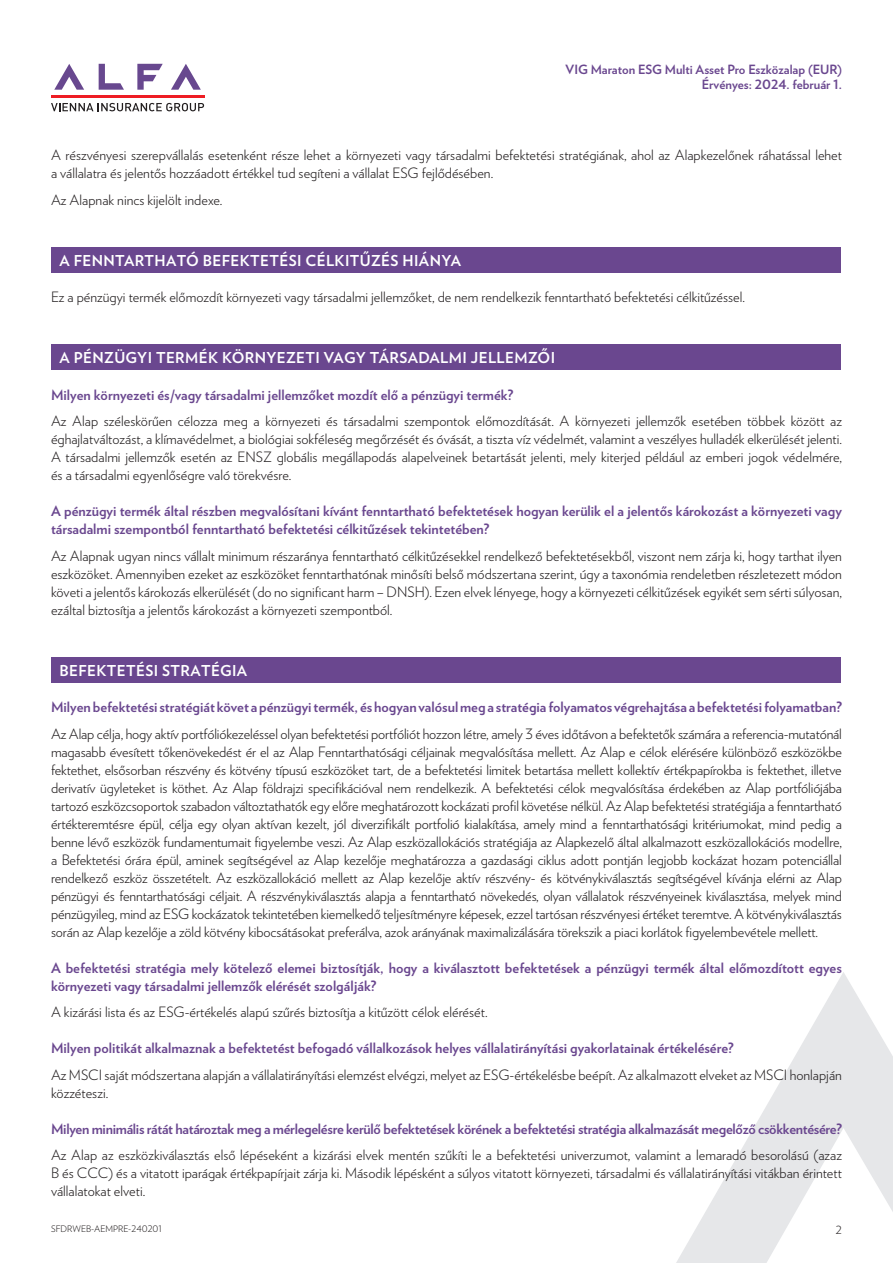
<style>
.page{position:relative;width:893px;height:1263px;background:#fff}
.page>*{position:absolute;margin:0;border:0;box-sizing:border-box;transform-origin:0 0}
.t1{font:700 15px "Verlag";letter-spacing:.025em;color:#fff}
.t2{font:300 14.25px/18px "Verlag";color:#231f20;text-align:justify}
.t3{font:700 14.25px/18px "Verlag";color:#6a478f}
.t4{font:700 14.25px "Verlag";letter-spacing:-.02em;color:#6a478f}
.t5{font:700 12.75px/15px "Verlag";color:#6a478f;text-align:right}
.t6{font:300 11.25px "Verlag";color:#231f20}
.t7{font:300 9px "Verlag";color:#231f20}
</style>
<div class="page">
<svg style="left:171px;top:64px;width:30px;height:26px"></svg>
<svg style="left:137px;top:64px;width:26px;height:26px"></svg>
<svg style="left:99px;top:64px;width:25px;height:26px"></svg>
<svg style="left:54px;top:64px;width:30px;height:26px"></svg>
<hr style="left:51px;top:95px;width:153px;height:3px;background:#ee1d23">
<svg style="left:51px;top:103px;width:153px;height:8px"></svg>
<svg style="left:676px;top:972px;width:217px;height:291px"></svg>
<div style="left:51px;top:247px;width:789px;height:25px;background:#6a478f"></div>
<div style="left:51px;top:344px;width:789px;height:26px;background:#6a478f"></div>
<div style="left:51px;top:657px;width:789px;height:25px;background:#6a478f"></div>
<p class="t5" style="left:566px;top:61px;width:278px">VIG Maraton ESG Multi Asset Pro Eszközalap (EUR)<br>Érvényes: 2024. február 1.</p>
<p class="t2" style="left:51px;top:145px;width:792px">A részvényesi szerepvállalás esetenként része lehet a környezeti vagy társadalmi befektetési stratégiának, ahol az Alapkezelőnek ráhatással lehet a vállalatra és jelentős hozzáadott értékkel tud segíteni a vállalat ESG fejlődésében.</p>
<p class="t2" style="left:51px;top:190px;width:173px">Az Alapnak nincs kijelölt indexe.</p>
<p class="t1" style="left:60px;top:248px;width:403px">A FENNTARTHATÓ BEFEKTETÉSI CÉLKITŰZÉS HIÁNYA</p>
<p class="t2" style="left:51px;top:287px;width:696px">Ez a pénzügyi termék előmozdít környezeti vagy társadalmi jellemzőket, de nem rendelkezik fenntartható befektetési célkitűzéssel.</p>
<p class="t1" style="left:60px;top:346px;width:497px">A PÉNZÜGYI TERMÉK KÖRNYEZETI VAGY TÁRSADALMI JELLEMZŐI</p>
<p class="t3" style="left:51px;top:385px;width:464px">Milyen környezeti és/vagy társadalmi jellemzőket mozdít elő a pénzügyi termék?</p>
<p class="t2" style="left:51px;top:411px;width:792px">Az Alap széleskörűen célozza meg a környezeti és társadalmi szempontok előmozdítását. A környezeti jellemzők esetében többek között az éghajlatváltozást, a klímavédelmet, a biológiai sokféleség megőrzését és óvását, a tiszta víz védelmét, valamint a veszélyes hulladék elkerülését jelenti.<br>A társadalmi jellemzők esetén az ENSZ globális megállapodás alapelveinek betartását jelenti, mely kiterjed például az emberi jogok védelmére, és a társadalmi egyenlőségre való törekvésre.</p>
<p class="t3" style="left:51px;top:501px;width:792px">A pénzügyi termék által részben megvalósítani kívánt fenntartható befektetések hogyan kerülik el a jelentős károkozást a környezeti vagy társadalmi szempontból fenntartható befektetési célkitűzések tekintetében?</p>
<p class="t2" style="left:51px;top:546px;width:792px">Az Alapnak ugyan nincs vállalt minimum részaránya fenntartható célkitűzésekkel rendelkező befektetésekből, viszont nem zárja ki, hogy tarthat ilyen eszközöket. Amennyiben ezeket az eszközöket fenntarthatónak minősíti belső módszertana szerint, úgy a taxonómia rendeletben részletezett módon követi a jelentős károkozás elkerülését (do no significant harm – DNSH). Ezen elvek lényege, hogy a környezeti célkitűzések egyikét sem sérti súlyosan, ezáltal biztosítja a jelentős károkozást a környezeti szempontból.</p>
<p class="t1" style="left:60px;top:658px;width:189px">BEFEKTETÉSI STRATÉGIA</p>
<p class="t3" style="left:51px;top:697px;width:792px">Milyen befektetési stratégiát követ a pénzügyi termék, és hogyan valósul meg a stratégia folyamatos végrehajtása a befektetési folyamatban?</p>
<p class="t2" style="left:51px;top:724px;width:792px">Az Alap célja, hogy aktív portfóliókezeléssel olyan befektetési portfóliót hozzon létre, amely 3 éves időtávon a befektetők számára a referencia-mutatónál magasabb évesített tőkenövekedést ér el az Alap Fenntarthatósági céljainak megvalósítása mellett. Az Alap e célok elérésére különböző eszközökbe fektethet, elsősorban részvény és kötvény típusú eszközöket tart, de a befektetési limitek betartása mellett kollektív értékpapírokba is fektethet, illetve derivatív ügyleteket is köthet. Az Alap földrajzi specifikációval nem rendelkezik. A befektetési célok megvalósítása érdekében az Alap portfóliójába tartozó eszközcsoportok szabadon változtathatók egy előre meghatározott kockázati profil követése nélkül. Az Alap befektetési stratégiája a fenntartható értékteremtésre épül, célja egy olyan aktívan kezelt, jól diverzifikált portfolió kialakítása, amely mind a fenntarthatósági kritériumokat, mind pedig a benne lévő eszközök fundamentumait figyelembe veszi. Az Alap eszközallokációs stratégiája az Alapkezelő által alkalmazott eszközallokációs modellre, a Befektetési órára épül, aminek segítségével az Alap kezelője meghatározza a gazdasági ciklus adott pontján legjobb kockázat hozam potenciállal rendelkező eszköz összetételt. Az eszközallokáció mellett az Alap kezelője aktív részvény- és kötvénykiválasztás segítségével kívánja elérni az Alap pénzügyi és fenntarthatósági céljait. A részvénykiválasztás alapja a fenntartható növekedés, olyan vállalatok részvényeinek kiválasztása, melyek mind pénzügyileg, mind az ESG kockázatok tekintetében kiemelkedő teljesítményre képesek, ezzel tartósan részvényesi értéket teremtve. A kötvénykiválasztás során az Alap kezelője a zöld kötvény kibocsátásokat preferálva, azok arányának maximalizálására törekszik a piaci korlátok figyelembevétele mellett.</p>
<p class="t3" style="left:51px;top:958px;width:792px">A befektetési stratégia mely kötelező elemei biztosítják, hogy a kiválasztott befektetések a pénzügyi termék által előmozdított egyes környezeti vagy társadalmi jellemzők elérését szolgálják?</p>
<p class="t2" style="left:51px;top:1002px;width:438px">A kizárási lista és az ESG-értékelés alapú szűrés biztosítja a kitűzött célok elérését.</p>
<p class="t3" style="left:51px;top:1038px;width:684px">Milyen politikát alkalmaznak a befektetést befogadó vállalkozások helyes vállalatirányítási gyakorlatainak értékelésére?</p>
<p class="t2" style="left:51px;top:1065px;width:792px">Az MSCI saját módszertana alapján a vállalatirányítási elemzést elvégzi, melyet az ESG-értékelésbe beépít. Az alkalmazott elveket az MSCI honlapján közzéteszi.</p>
<p class="t4" style="left:51px;top:1117px;width:792px">Milyen minimális rátát határoztak meg a mérlegelésre kerülő befektetések körének a befektetési stratégia alkalmazását megelőző csökkentésére?</p>
<p class="t2" style="left:51px;top:1145px;width:792px">Az Alap az eszközkiválasztás első lépéseként a kizárási elvek mentén szűkíti le a befektetési univerzumot, valamint a lemaradó besorolású (azaz B és CCC) és a vitatott iparágak értékpapírjait zárja ki. Második lépésként a súlyos vitatott környezeti, társadalmi és vállalatirányítási vitákban érintett vállalatokat elveti.</p>
<p class="t7" style="left:51px;top:1222px;width:113px">SFDRWEB-AEMPRE-240201</p>
<p class="t6" style="left:836px;top:1221px;width:8px">2</p>
</div>
